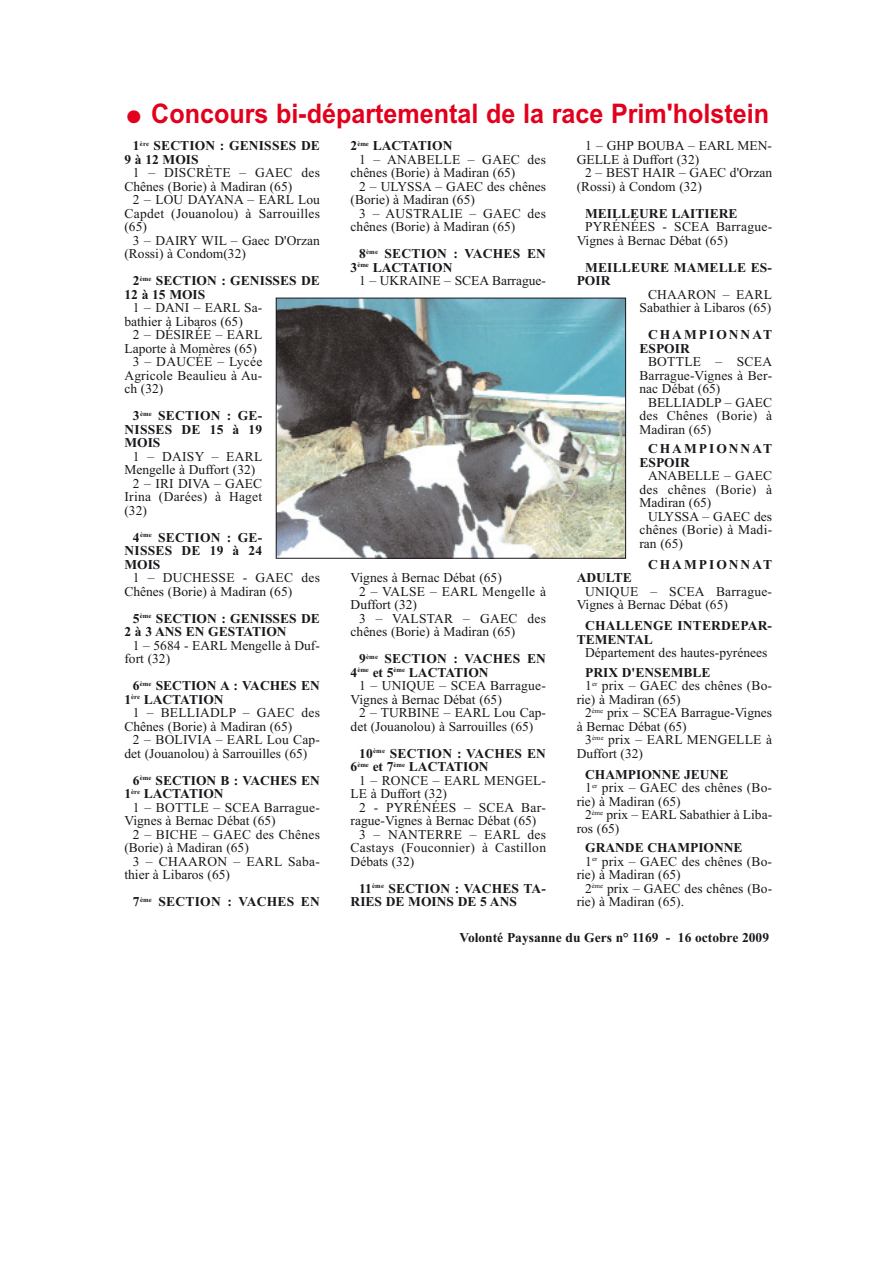
<style>
.page{position:relative;width:893px;height:1263px;background:#fff}
.page>*{position:absolute;margin:0;border:0;box-sizing:border-box;transform-origin:0 0}
.t1{font:700 27px "Arial";color:#e2001c;scale:.93 1}
.t2{font:13.5px/13.5px "Times New Roman";color:#1a171c}
.t3{font:700 13.5px/13.5px "Times New Roman";color:#1a171c}
.t4{font:13.5px/13.5px "Times New Roman";letter-spacing:.02em;color:#1a171c}
.t5{font:700 13.5px/13.5px "Times New Roman";letter-spacing:.02em;color:#1a171c}
.t6{font:700 13.5px/13.5px "Times New Roman";letter-spacing:.15em;color:#1a171c}
</style>
<div class="page">
<img style="left:278px;top:300px;width:346px;height:257px">
<div style="left:276px;top:298px;width:350px;height:261px;border:1px solid #1a171c"></div>
<h1 class="t1" style="left:127px;top:104px;width:692px">● Concours bi-départemental de la race Prim'holstein</h1>
<p class="t3" style="left:124px;top:141px;width:197px;text-indent:9px">1<sup>ère</sup> SECTION : GENISSES DE<br>9 à 12 MOIS</p>
<p class="t2" style="left:124px;top:167px;width:197px;text-indent:9px">1 – DISCRÈTE – GAEC des<br>Chênes (Borie) à Madiran (65)</p>
<p class="t2" style="left:124px;top:194px;width:197px;text-align:justify;text-indent:9px">2 – LOU DAYANA – EARL Lou Capdet (Jouanolou) à Sarrouilles (65)</p>
<p class="t2" style="left:124px;top:235px;width:197px;text-indent:9px">3 – DAIRY WIL – Gaec D'Orzan (Rossi) à Condom(32)</p>
<p class="t3" style="left:124px;top:276px;width:197px;text-indent:9px">2<sup>ème</sup> SECTION : GENISSES DE<br>12 à 15 MOIS</p>
<p class="t2" style="left:124px;top:302px;width:139px;text-indent:9px">1 – DANI – EARL Sa&shy;bathier à Libaros (65)</p>
<p class="t2" style="left:133px;top:329px;width:131px">2 – DÉSIRÉE – EARL</p>
<p class="t2" style="left:124px;top:343px;width:134px">Laporte à Momères (65)</p>
<p class="t4" style="left:133px;top:356px;width:131px">3 – DAUCÉE – Lycée</p>
<p class="t2" style="left:124px;top:370px;width:139px">Agricole Beaulieu à Au-</p>
<p class="t2" style="left:124px;top:383px;width:40px">ch (32)</p>
<p class="t3" style="left:124px;top:411px;width:139px;text-align:justify;text-indent:9px">3<sup>ème</sup> SECTION : GE-NISSES DE 15 à 19<br>MOIS</p>
<p class="t4" style="left:133px;top:451px;width:131px">1 – DAISY – EARL</p>
<p class="t2" style="left:124px;top:464px;width:132px">Mengelle à Duffort (32)</p>
<p class="t2" style="left:133px;top:478px;width:131px">2 – IRI DIVA – GAEC</p>
<p class="t4" style="left:124px;top:491px;width:139px">Irina (Darées) à Haget</p>
<p class="t2" style="left:124px;top:505px;width:24px">(32)</p>
<p class="t3" style="left:124px;top:532px;width:139px;text-align:justify;text-indent:9px">4<sup>ème</sup> SECTION : GE-NISSES DE 19 à 24<br>MOIS</p>
<p class="t2" style="left:124px;top:572px;width:197px;text-indent:9px">1 – DUCHESSE - GAEC des<br>Chênes (Borie) à Madiran (65)</p>
<p class="t3" style="left:124px;top:613px;width:197px;text-indent:9px">5<sup>ème</sup> SECTION : GENISSES DE<br>2 à 3 ANS EN GESTATION</p>
<p class="t2" style="left:124px;top:640px;width:197px;text-indent:9px">1 – 5684 - EARL Mengelle à Duf&shy;fort (32)</p>
<p class="t3" style="left:124px;top:681px;width:197px;text-indent:9px">6<sup>ème</sup> SECTION A : VACHES EN<br>1<sup>ère</sup> LACTATION</p>
<p class="t2" style="left:124px;top:707px;width:197px;text-indent:9px">1 – BELLIADLP – GAEC des<br>Chênes (Borie) à Madiran (65)</p>
<p class="t2" style="left:124px;top:734px;width:197px;text-indent:9px">2 – BOLIVIA – EARL Lou Cap&shy;det (Jouanolou) à Sarrouilles (65)</p>
<p class="t3" style="left:124px;top:775px;width:197px;text-indent:9px">6<sup>ème</sup> SECTION B : VACHES EN<br>1<sup>ère</sup> LACTATION</p>
<p class="t2" style="left:124px;top:802px;width:197px;text-indent:9px">1 – BOTTLE – SCEA Barrague-<br>Vignes à Bernac Débat (65)</p>
<p class="t4" style="left:124px;top:829px;width:197px;text-indent:9px">2 – BICHE – GAEC des Chênes (Borie) à Madiran (65)</p>
<p class="t4" style="left:124px;top:856px;width:197px;text-indent:9px">3 – CHAARON – EARL Saba&shy;thier à Libaros (65)</p>
<p class="t5" style="left:133px;top:897px;width:188px">7<sup>ème</sup> SECTION : VACHES EN</p>
<p class="t3" style="left:351px;top:141px;width:103px">2<sup>ème</sup> LACTATION</p>
<p class="t4" style="left:359px;top:154px;width:188px">1 – ANABELLE – GAEC des</p>
<p class="t2" style="left:351px;top:167px;width:166px">chênes (Borie) à Madiran (65)</p>
<p class="t2" style="left:359px;top:181px;width:188px">2 – ULYSSA – GAEC des chênes</p>
<p class="t2" style="left:351px;top:194px;width:126px">(Borie) à Madiran (65)</p>
<p class="t4" style="left:359px;top:208px;width:188px">3 – AUSTRALIE – GAEC des</p>
<p class="t2" style="left:351px;top:221px;width:166px">chênes (Borie) à Madiran (65)</p>
<p class="t5" style="left:351px;top:249px;width:197px;text-indent:9px">8<sup>ème</sup> SECTION : VACHES EN<br>3<sup>ème</sup> LACTATION</p>
<p class="t2" style="left:359px;top:275px;width:188px">1 – UKRAINE – SCEA Barrague-</p>
<p class="t2" style="left:577px;top:140px;width:197px;text-indent:9px">1 – GHP BOUBA – EARL MEN-<br>GELLE à Duffort (32)</p>
<p class="t2" style="left:577px;top:167px;width:197px;text-indent:9px">2 – BEST HAIR – GAEC d'Orzan (Rossi) à Condom (32)</p>
<p class="t3" style="left:585px;top:208px;width:154px">MEILLEURE LAITIERE</p>
<p class="t4" style="left:577px;top:221px;width:197px;text-indent:9px">PYRÉNÉES - SCEA Barrague-<br>Vignes à Bernac Débat (65)</p>
<p class="t3" style="left:577px;top:262px;width:197px;text-indent:9px">MEILLEURE MAMELLE ES-<br>POIR</p>
<p class="t2" style="left:639px;top:289px;width:134px;text-align:right">CHAARON – EARL<br>Sabathier à Libaros (65)</p>
<p class="t6" style="left:639px;top:330px;width:134px;text-indent:9px">CHAMPIONNAT<br>ESPOIR</p>
<p class="t2" style="left:639px;top:356px;width:134px;text-align:justify;text-indent:9px">BOTTLE – SCEA Barrague-Vignes à Ber&shy;nac Débat (65)</p>
<p class="t2" style="left:639px;top:397px;width:134px;text-align:justify;text-indent:9px">BELLIADLP – GAEC des Chênes (Borie) à Madiran (65)</p>
<p class="t6" style="left:639px;top:444px;width:134px;text-indent:9px">CHAMPIONNAT<br>ESPOIR</p>
<p class="t2" style="left:639px;top:470px;width:134px;text-align:justify;text-indent:9px">ANABELLE – GAEC des chênes (Borie) à Madiran (65)</p>
<p class="t2" style="left:639px;top:511px;width:134px;text-align:justify;text-indent:9px">ULYSSA – GAEC des chênes (Borie) à Madi&shy;ran (65)</p>
<p class="t6" style="left:648px;top:559px;width:126px">CHAMPIONNAT</p>
<p class="t3" style="left:577px;top:573px;width:57px">ADULTE</p>
<p class="t2" style="left:577px;top:586px;width:197px;text-indent:9px">UNIQUE – SCEA Barrague-<br>Vignes à Bernac Débat (65)</p>
<p class="t3" style="left:577px;top:621px;width:197px;text-indent:9px">CHALLENGE INTERDEPAR-<br>TEMENTAL</p>
<p class="t2" style="left:585px;top:647px;width:184px">Département des hautes-pyrénees</p>
<p class="t3" style="left:585px;top:667px;width:127px">PRIX D'ENSEMBLE</p>
<p class="t2" style="left:585px;top:680px;width:188px">1<sup>er</sup> prix – GAEC des chênes (Bo-</p>
<p class="t2" style="left:577px;top:694px;width:106px">rie) à Madiran (65)</p>
<p class="t2" style="left:585px;top:707px;width:188px">2<sup>ème</sup> prix – SCEA Barrague-Vignes</p>
<p class="t2" style="left:577px;top:721px;width:112px">à Bernac Débat (65)</p>
<p class="t4" style="left:585px;top:734px;width:188px">3<sup>ème</sup> prix – EARL MENGELLE à</p>
<p class="t2" style="left:577px;top:748px;width:68px">Duffort (32)</p>
<p class="t3" style="left:585px;top:769px;width:145px">CHAMPIONNE JEUNE</p>
<p class="t2" style="left:585px;top:782px;width:188px">1<sup>er</sup> prix – GAEC des chênes (Bo-</p>
<p class="t2" style="left:577px;top:796px;width:106px">rie) à Madiran (65)</p>
<p class="t2" style="left:585px;top:809px;width:188px">2<sup>ème</sup> prix – EARL Sabathier à Liba-</p>
<p class="t2" style="left:577px;top:823px;width:44px">ros (65)</p>
<p class="t3" style="left:585px;top:843px;width:159px">GRANDE CHAMPIONNE</p>
<p class="t2" style="left:585px;top:856px;width:188px">1<sup>er</sup> prix – GAEC des chênes (Bo-</p>
<p class="t2" style="left:577px;top:869px;width:106px">rie) à Madiran (65)</p>
<p class="t2" style="left:585px;top:883px;width:188px">2<sup>ème</sup> prix – GAEC des chênes (Bo-</p>
<p class="t2" style="left:577px;top:896px;width:109px">rie) à Madiran (65).</p>
<p class="t3" style="left:459px;top:932px;width:311px">Volonté Paysanne du Gers n° 1169 - 16 octobre 2009</p>
<p class="t2" style="left:351px;top:572px;width:153px">Vignes à Bernac Débat (65)</p>
<p class="t4" style="left:359px;top:586px;width:188px">2 – VALSE – EARL Mengelle à</p>
<p class="t2" style="left:351px;top:599px;width:68px">Duffort (32)</p>
<p class="t4" style="left:359px;top:613px;width:188px">3 – VALSTAR – GAEC des</p>
<p class="t2" style="left:351px;top:626px;width:166px">chênes (Borie) à Madiran (65)</p>
<p class="t5" style="left:351px;top:654px;width:197px;text-indent:9px">9<sup>ème</sup> SECTION : VACHES EN<br>4<sup>ème</sup> et 5<sup>ème</sup> LACTATION</p>
<p class="t2" style="left:351px;top:680px;width:197px;text-indent:9px">1 – UNIQUE – SCEA Barrague-<br>Vignes à Bernac Débat (65)</p>
<p class="t2" style="left:351px;top:707px;width:197px;text-indent:9px">2 – TURBINE – EARL Lou Cap&shy;det (Jouanolou) à Sarrouilles (65)</p>
<p class="t5" style="left:351px;top:748px;width:197px;text-indent:9px">10<sup>ème</sup> SECTION : VACHES EN<br>6<sup>ème</sup> et 7<sup>ème</sup> LACTATION</p>
<p class="t2" style="left:351px;top:775px;width:197px;text-indent:9px">1 – RONCE – EARL MENGEL-<br>LE à Duffort (32)</p>
<p class="t4" style="left:359px;top:802px;width:188px">2 - PYRÉNÉES – SCEA Bar-</p>
<p class="t2" style="left:351px;top:815px;width:187px">rague-Vignes à Bernac Débat (65)</p>
<p class="t4" style="left:359px;top:829px;width:188px">3 – NANTERRE – EARL des</p>
<p class="t4" style="left:351px;top:842px;width:197px">Castays (Fouconnier) à Castillon</p>
<p class="t2" style="left:351px;top:856px;width:65px">Débats (32)</p>
<p class="t3" style="left:351px;top:883px;width:197px;text-indent:9px">11<sup>ème</sup> SECTION : VACHES TA-<br>RIES DE MOINS DE 5 ANS</p>
</div>
